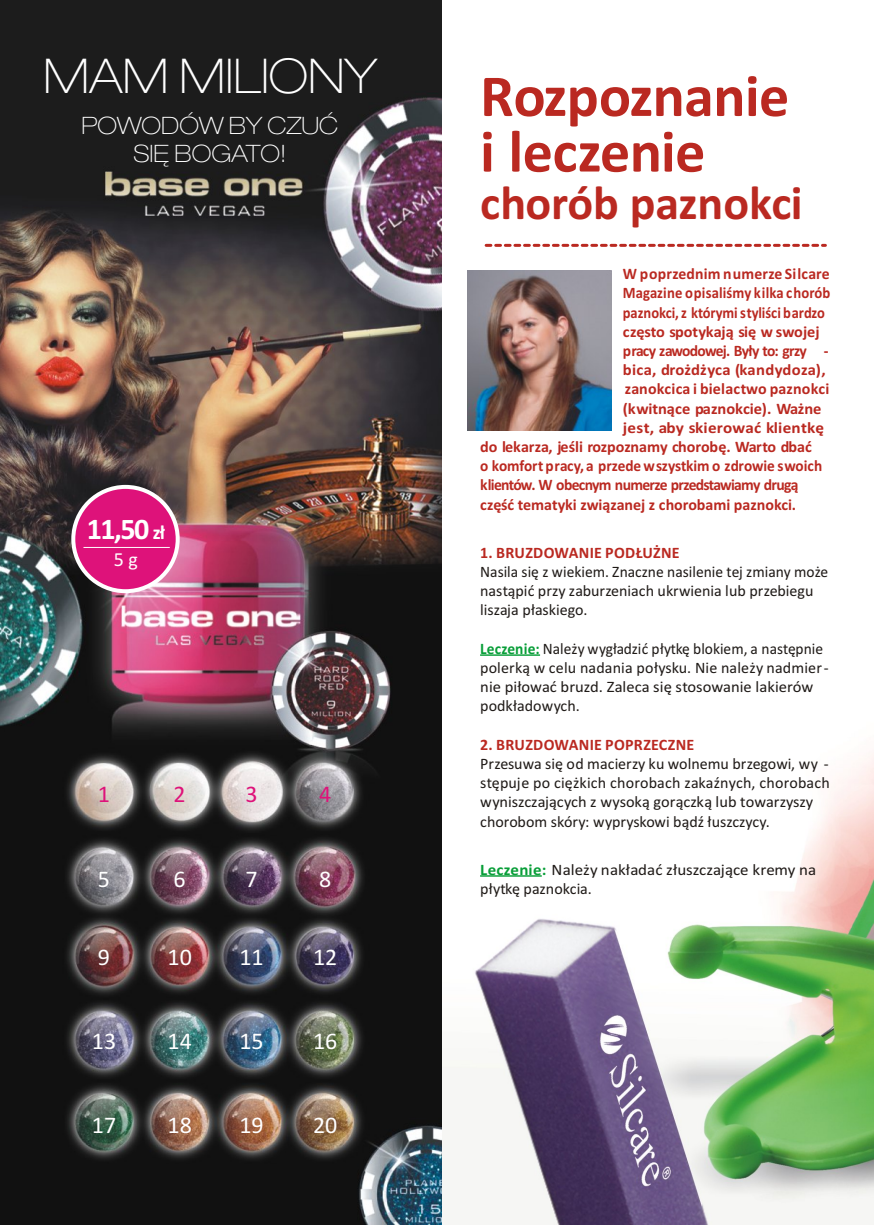
<style>
.page{position:relative;width:874px;height:1225px;background:#fff}
.page>*{position:absolute;margin:0;border:0;box-sizing:border-box;transform-origin:0 0}
.t1{font:700 60px/55.6px "Calibri";letter-spacing:-.01em;color:#ba2921}
.t2{font:700 48px "Calibri";letter-spacing:-.005em;color:#ba2921}
.t3{font:100 expanded 48px "Helvetica Neue LT Pro";color:#fff}
.t4{font:700 30px "Calibri";color:#fff}
.t5{font:24px "Calibri";color:#fff}
.t6{font:100 expanded 24px/28.8px "Helvetica Neue LT Pro";color:#fff;text-align:center}
.t7{font:24px "Calibri";color:#de127a}
.t8{font:20px "Calibri";color:#fff}
.t9{font:16px/19.2px "Calibri";color:#1f1a17}
.t10{font:700 16px "Calibri";color:#ba2921}
.t11{font:16px/19.2px "Calibri";color:#1f1a17;scale:.96 1}
.t12{font:700 16px "Calibri";letter-spacing:-.045em;color:#ba2921}
.t13{font:16px/19.2px "Calibri";color:#1f1a17;scale:1.06 1}
.t14{font:700 16px "Calibri";color:#ba2921;scale:.96 1}
.t15{font:700 16px "Calibri";color:#ba2921;scale:.91 1}
.t16{font:700 16px "Calibri";color:#ba2921;scale:.92 1}
.t17{font:700 16px "Calibri";color:#ba2921;scale:1.04 1}
.t18{font:700 16px "Calibri";color:#ba2921;scale:1.07 1}
.s1{font-size:20px}
.s2{font-weight:700;color:#089e38}
</style>
<div class="page">
<img style="left:365px;top:0;width:508px;height:1225px">
<hr style="left:480px;top:654px;width:60px;height:2px;background:#089e38">
<hr style="left:480px;top:875px;width:61px;height:1px;background:#089e38">
<img style="left:0;top:0;width:441px;height:1224px">
<div style="left:73px;top:487px;width:105px;height:104px;background:#de127a;border-radius:50%"></div>
<div style="left:71px;top:485px;width:109px;height:108px;border:4px solid #fff;border-radius:50%"></div>
<hr style="left:83px;top:547px;width:87px;height:1px;background:#fff">
<img style="left:467px;top:270px;width:144px;height:160px">
<svg style="left:477px;top:242px;width:351px;height:6px"></svg>
<h2 class="t3" style="left:43px;top:58px;width:335px">MAM MILIONY</h2>
<h3 class="t6" style="left:81px;top:114px;width:258px">POWODÓW BY CZUÆ<br>SIÊ BOGATO!</h3>
<h3 class="t4" style="left:87px;top:516px;width:80px">11,50 <span class="s1">z³</span></h3>
<p class="t8" style="left:114px;top:551px;width:26px">5g</p>
<h3 class="t7" style="left:98px;top:784px;width:14px">1</h3>
<h3 class="t7" style="left:173px;top:784px;width:14px">2</h3>
<h3 class="t7" style="left:245px;top:784px;width:14px">3</h3>
<h3 class="t7" style="left:319px;top:784px;width:14px">4</h3>
<h3 class="t5" style="left:98px;top:869px;width:14px">5</h3>
<h3 class="t5" style="left:173px;top:869px;width:14px">6</h3>
<h3 class="t5" style="left:245px;top:869px;width:14px">7</h3>
<h3 class="t5" style="left:319px;top:869px;width:14px">8</h3>
<h3 class="t5" style="left:98px;top:947px;width:14px">9</h3>
<h3 class="t5" style="left:167px;top:947px;width:26px">10</h3>
<h3 class="t5" style="left:239px;top:947px;width:26px">11</h3>
<h3 class="t5" style="left:313px;top:947px;width:26px">12</h3>
<h3 class="t5" style="left:92px;top:1031px;width:26px">13</h3>
<h3 class="t5" style="left:167px;top:1031px;width:26px">14</h3>
<h3 class="t5" style="left:239px;top:1031px;width:26px">15</h3>
<h3 class="t5" style="left:313px;top:1031px;width:26px">16</h3>
<h3 class="t5" style="left:92px;top:1115px;width:26px">17</h3>
<h3 class="t5" style="left:167px;top:1115px;width:26px">18</h3>
<h3 class="t5" style="left:239px;top:1115px;width:26px">19</h3>
<h3 class="t5" style="left:313px;top:1115px;width:26px">20</h3>
<h1 class="t1" style="left:480px;top:73px;width:310px">Rozpoznanie i leczenie</h1>
<h2 class="t2" style="left:480px;top:183px;width:324px">chorób paznokci</h2>
<p class="t10" style="left:622px;top:267px;width:208px">W poprzednim numerze Silcare</p>
<p class="t16" style="left:622px;top:286px;width:227px">Magazine opisaliœmy kilka chorób</p>
<p class="t15" style="left:622px;top:305px;width:223px">paznokci, z którymi styliœci bardzo</p>
<p class="t10" style="left:622px;top:325px;width:198px">czêsto spotykaj¹ siê w swojej</p>
<p class="t12" style="left:622px;top:344px;width:207px">pracy zawodowej. By³y to: grzy -</p>
<p class="t17" style="left:622px;top:363px;width:196px">bica, dro¿d¿yca (kandydoza),</p>
<p class="t10" style="left:624px;top:382px;width:206px">zanokcica i bielactwo paznokci</p>
<p class="t10" style="left:622px;top:401px;width:200px">(kwitn¹ce paznokcie). Wa¿ne</p>
<p class="t18" style="left:622px;top:421px;width:189px">jest, aby skierowaæ klientkê</p>
<p class="t10" style="left:480px;top:440px;width:333px">do lekarza, jeœli rozpoznamy chorobê. Warto dbaæ</p>
<p class="t14" style="left:480px;top:459px;width:358px">o komfort pracy, a przede wszystkim o zdrowie swoich</p>
<p class="t12" style="left:480px;top:478px;width:320px">klientów. W obecnym numerze przedstawiamy drug¹</p>
<p class="t10" style="left:480px;top:497px;width:317px">czêœæ tematyki zwi¹zanej z chorobami paznokci.</p>
<p class="t10" style="left:480px;top:545px;width:201px">1. BRUZDOWANIE POD£U¯NE</p>
<p class="t9" style="left:480px;top:563px;width:349px">Nasila siê z wiekiem. Znaczne nasilenie tej zmiany mo¿e nast¹piæ przy zaburzeniach ukrwienia lub przebiegu liszaja p³askiego.</p>
<p class="t11" style="left:480px;top:640px;width:364px"><span class="s2">Leczenie:</span> Nale¿y wyg³adziæ p³ytkê blokiem, a nastêpnie polerk¹ w celu nadania po³ysku. Nie nale¿y nadmier&shy;nie pi³owaæ bruzd. Zaleca siê stosowanie lakierów podk³adowych.</p>
<p class="t10" style="left:480px;top:737px;width:216px">2. BRUZDOWANIE POPRZECZNE</p>
<p class="t9" style="left:480px;top:755px;width:351px">Przesuwa siê od macierzy ku wolnemu brzegowi, wy - stêpuje po ciê¿kich chorobach zakaŸnych, chorobach wyniszczaj¹cych z wysok¹ gor¹czk¹ lub towarzyszy chorobom skóry: wypryskowi b¹dŸ ³uszczycy.</p>
<p class="t13" style="left:480px;top:861px;width:318px"><span class="s2">Leczenie:</span> Nale¿y nak³adaæ z³uszczaj¹ce kremy na p³ytkê paznokcia.</p>
</div>
